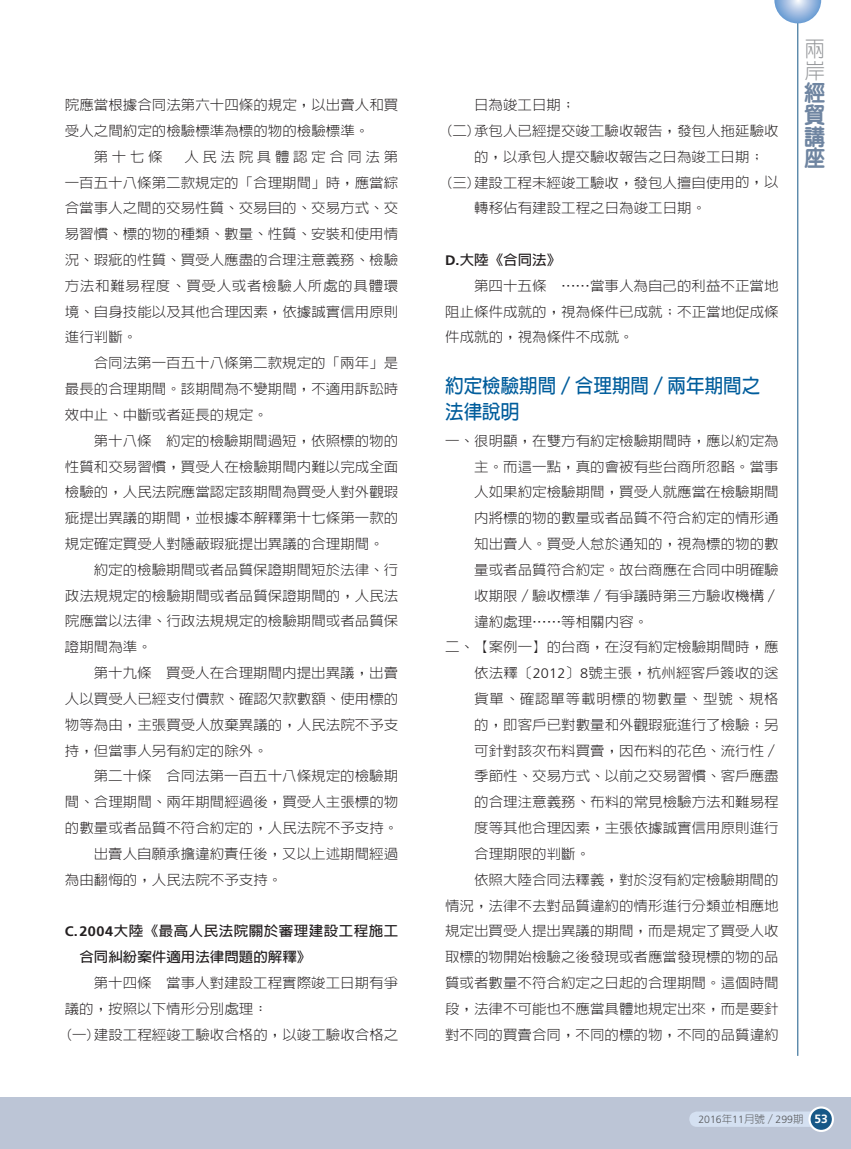
<style>
.page{position:relative;width:851px;height:1149px;background:#fff}
.page>*{position:absolute;margin:0;border:0;box-sizing:border-box;transform-origin:0 0}
.t1{font:800 21.75px/21.8px "AR Yuan B5";color:#6f85a1;text-align:justify;scale:.95 1}
.t2{font:300 21.75px/21.8px "AR Hei B5";color:#939598;scale:.95 1}
.t3{font:700 19.5px/25.8px "AR Hei B5";color:#005d9c;scale:.95 1}
.t4{font:300 13.8px/25.8px "AR Hei B5";color:#231f20;text-align:justify;scale:1.05 1}
.t5{font:700 13.8px/25.8px "AR Hei B5";letter-spacing:.035em;color:#231f20;scale:1.05 1}
.t6{font:300 13.8px "AR Hei B5";letter-spacing:.055em;color:#231f20;scale:1.05 1}
.t7{font:700 13.8px "AR Hei B5";color:#231f20;scale:1.05 1}
.t8{font:300 10.5px "Frutiger";color:#57585a}
.s1{font-family:"Frutiger"}
.s2{font-family:"AR New Hei B5"}
.s3{font-family:"AR Hei B5"}
.s4{font-weight:700;font-size:12px;color:#fff}
</style>
<div class="page">
<div style="left:0;top:1097px;width:850px;height:51px;background:#bcc5d6"></div>
<div style="left:689px;top:1111px;width:132px;height:15px;background:#d4e0f1;border-radius:8px"></div>
<div style="left:809px;top:1107px;width:23px;height:23px;background:#175887;border-radius:50%"></div>
<div style="left:808px;top:1106px;width:25px;height:25px;border:2px solid #fff;border-radius:50%"></div>
<hr style="left:797px;top:0;width:1px;height:1055px;background:#175887">
<svg style="left:774px;top:0;width:47px;height:23px"></svg>
<p class="t4" style="left:65px;top:92px;width:319px">院應當根據合同法第六十四條的規定，以出賣人和買</p>
<p class="t4" style="left:65px;top:118px;width:291px">受人之間約定的檢驗標準為標的物的檢驗標準。</p>
<p class="t4" style="left:94px;top:143px;width:67px">第十七條</p>
<p class="t4" style="left:65px;top:143px;width:319px;text-indent:120px">人民法院具體認定合同法第一百五十八條第二款規定的「合理期間」時，應當綜合當事人之間的交易性質、交易目的、交易方式、交易習慣、標的物的種類、數量、性質、安裝和使用情況、瑕疵的性質、買受人應盡的合理注意義務、檢驗方法和難易程度、買受人或者檢驗人所處的具體環境、自身技能以及其他合理因素，依據誠實信用原則進行判斷。</p>
<p class="t4" style="left:65px;top:350px;width:319px;text-indent:29px">合同法第一百五十八條第二款規定的「兩年」是最長的合理期間。該期間為不變期間，不適用訴訟時效中止、中斷或者延長的規定。</p>
<p class="t4" style="left:65px;top:427px;width:319px;text-indent:29px">第十八條 約定的檢驗期間過短，依照標的物的性質和交易習慣，買受人在檢驗期間內難以完成全面檢驗的，人民法院應當認定該期間為買受人對外觀瑕疵提出異議的期間，並根據本解釋第十七條第一款的規定確定買受人對隱蔽瑕疵提出異議的合理期間。</p>
<p class="t4" style="left:65px;top:556px;width:319px;text-indent:29px">約定的檢驗期間或者品質保證期間短於法律、行政法規規定的檢驗期間或者品質保證期間的，人民法院應當以法律、行政法規規定的檢驗期間或者品質保證期間為準。</p>
<p class="t4" style="left:65px;top:659px;width:319px;text-indent:29px">第十九條 買受人在合理期間內提出異議，出賣人以買受人已經支付價款、確認欠款數額、使用標的物等為由，主張買受人放棄異議的，人民法院不予支持，但當事人另有約定的除外。</p>
<p class="t4" style="left:94px;top:763px;width:291px">第二十條 合同法第一百五十八條規定的檢驗期</p>
<p class="t4" style="left:65px;top:788px;width:319px">間、合理期間、兩年期間經過後，買受人主張標的物</p>
<p class="t4" style="left:65px;top:814px;width:319px">的數量或者品質不符合約定的，人民法院不予支持。</p>
<p class="t4" style="left:94px;top:840px;width:291px">出賣人自願承擔違約責任後，又以上述期間經過</p>
<p class="t4" style="left:65px;top:866px;width:209px">為由翻悔的，人民法院不予支持。</p>
<p class="t5" style="left:79px;top:917px;width:305px;text-indent:-15px"><span class="s1">C.2004</span>大陸《最高人民法院關於審理建設工程施工合同糾紛案件適用法律問題的解釋》</p>
<p class="t4" style="left:65px;top:969px;width:319px;text-align:left;text-indent:29px">第十四條 當事人對建設工程實際竣工日期有爭議的，按照以下情形分別處理：<br><span class="s2">(一)</span>建設工程經竣工驗收合格的，以竣工驗收合格之</p>
<p class="t4" style="left:474px;top:92px;width:98px">日為竣工日期；</p>
<p class="t4" style="left:445px;top:118px;width:319px"><span class="s2">(二)</span>承包人已經提交竣工驗收報告，發包人拖延驗收</p>
<p class="t4" style="left:474px;top:144px;width:278px">的，以承包人提交驗收報告之日為竣工日期；</p>
<p class="t4" style="left:445px;top:169px;width:319px"><span class="s2">(三)</span>建設工程未經竣工驗收，發包人擅自使用的，以</p>
<p class="t4" style="left:474px;top:195px;width:222px">轉移佔有建設工程之日為竣工日期。</p>
<p class="t7" style="left:445px;top:253px;width:112px"><span class="s1">D.</span>大陸《合同法》</p>
<p class="t4" style="left:474px;top:272px;width:291px">第四十五條 ⋯⋯當事人為自己的利益不正當地</p>
<p class="t4" style="left:445px;top:298px;width:319px">阻止條件成就的，視為條件已成就；不正當地促成條</p>
<p class="t4" style="left:445px;top:324px;width:181px">件成就的，視為條件不成就。</p>
<h2 class="t3" style="left:445px;top:372px;width:333px">約定檢驗期間／合理期間／兩年期間之法律說明</h2>
<p class="t4" style="left:445px;top:427px;width:319px">一、很明顯，在雙方有約定檢驗期間時，應以約定為</p>
<p class="t4" style="left:474px;top:453px;width:291px">主。而這一點，真的會被有些台商所忽略。當事</p>
<p class="t4" style="left:474px;top:479px;width:291px">人如果約定檢驗期間，買受人就應當在檢驗期間</p>
<p class="t4" style="left:474px;top:505px;width:291px">內將標的物的數量或者品質不符合約定的情形通</p>
<p class="t4" style="left:474px;top:530px;width:291px">知出賣人。買受人怠於通知的，視為標的物的數</p>
<p class="t4" style="left:474px;top:556px;width:291px">量或者品質符合約定。故台商應在合同中明確驗</p>
<p class="t4" style="left:474px;top:582px;width:291px">收期限／驗收標準／有爭議時第三方驗收機構／</p>
<p class="t4" style="left:474px;top:608px;width:167px">違約處理⋯⋯等相關內容。</p>
<p class="t4" style="left:445px;top:634px;width:319px">二、【案例一】的台商，在沒有約定檢驗期間時，應</p>
<p class="t4" style="left:474px;top:659px;width:291px">依法釋〔<span class="s1">2012</span>〕<span class="s1">8</span>號主張，杭州經客戶簽收的送</p>
<p class="t6" style="left:474px;top:691px;width:291px">貨單、確認單等載明標的物數量、型號、規格</p>
<p class="t4" style="left:474px;top:711px;width:291px">的，即客戶已對數量和外觀瑕疵進行了檢驗；另</p>
<p class="t4" style="left:474px;top:737px;width:291px">可針對該次布料買賣，因布料的花色、流行性／</p>
<p class="t4" style="left:474px;top:763px;width:291px">季節性、交易方式、以前之交易習慣、客戶應盡</p>
<p class="t4" style="left:474px;top:788px;width:291px">的合理注意義務、布料的常見檢驗方法和難易程</p>
<p class="t4" style="left:474px;top:814px;width:291px">度等其他合理因素，主張依據誠實信用原則進行</p>
<p class="t4" style="left:474px;top:840px;width:112px">合理期限的判斷。</p>
<p class="t4" style="left:474px;top:866px;width:291px">依照大陸合同法釋義，對於沒有約定檢驗期間的</p>
<p class="t4" style="left:445px;top:892px;width:319px">情況，法律不去對品質違約的情形進行分類並相應地</p>
<p class="t4" style="left:445px;top:917px;width:319px">規定出買受人提出異議的期間，而是規定了買受人收</p>
<p class="t4" style="left:445px;top:943px;width:319px">取標的物開始檢驗之後發現或者應當發現標的物的品</p>
<p class="t4" style="left:445px;top:969px;width:319px">質或者數量不符合約定之日起的合理期間。這個時間</p>
<p class="t4" style="left:445px;top:995px;width:319px">段，法律不可能也不應當具體地規定出來，而是要針</p>
<p class="t4" style="left:445px;top:1021px;width:319px">對不同的買賣合同，不同的標的物，不同的品質違約</p>
<h1 class="t2" style="left:804px;top:38px;width:22px">兩岸</h1>
<h1 class="t1" style="left:804px;top:82px;width:23px">經貿講座</h1>
<p class="t8" style="left:698px;top:1113px;width:131px">2016<span class="s3">年</span>11<span class="s3">月號／</span>299<span class="s3">期</span> <span class="s4">53</span></p>
</div>
